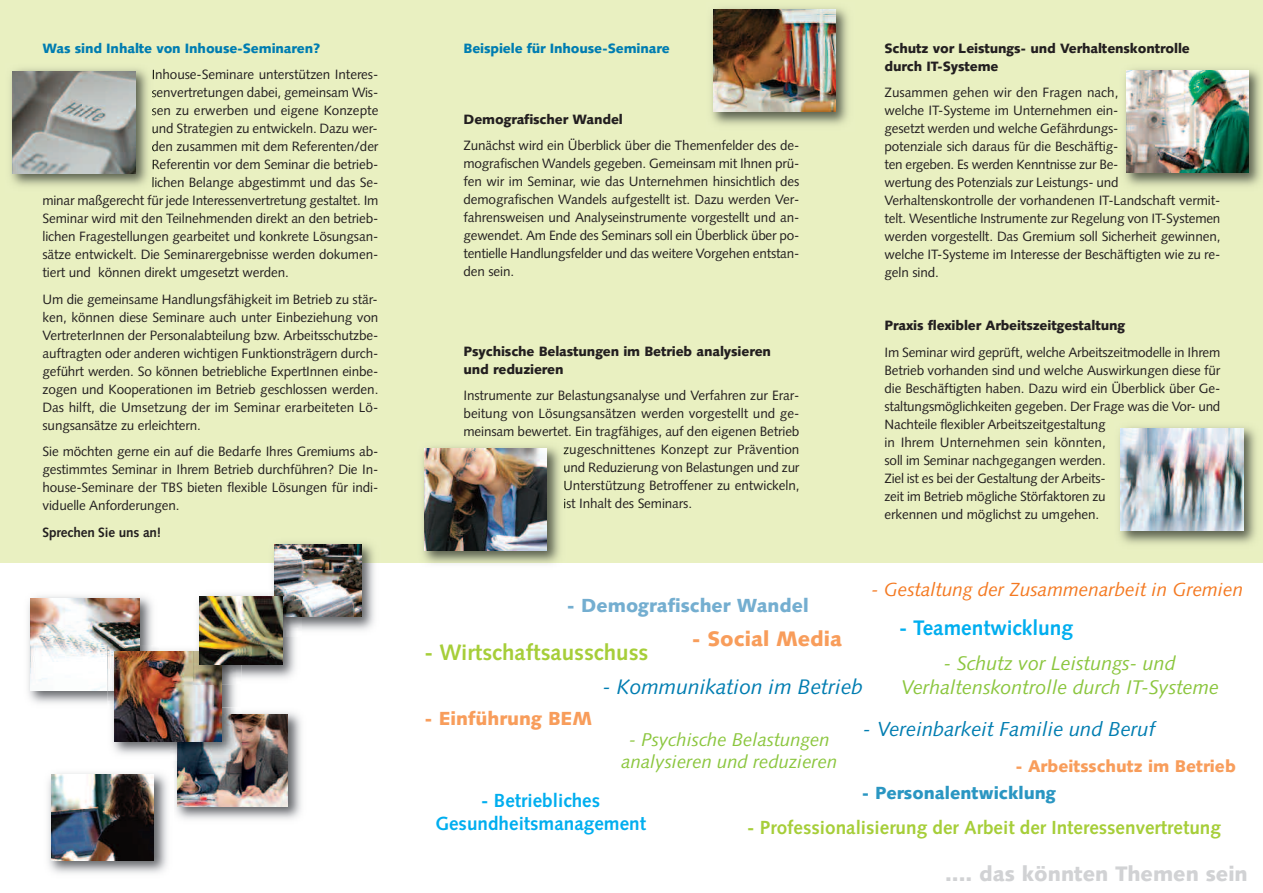
<style>
.page{position:relative;width:1263px;height:893px;background:#fff}
.page>*{position:absolute;margin:0;border:0;box-sizing:border-box;transform-origin:0 0}
.t1{font:700 22.35px "Syntax LT";color:#a6ce39}
.t2{font:900 21px "Syntax LT";color:#d1d2d4}
.t3{font:italic 21px "Syntax LT";color:#007db1}
.t4{font:700 21px "Syntax LT";color:#00aeef}
.t5{font:900 21px "Syntax LT";color:#f89d5b}
.t6{font:italic 20.25px "Syntax LT";color:#007db1}
.t7{font:italic 19.65px/23.5px "Syntax LT";color:#8bc63e;text-align:center}
.t8{font:700 18.9px "Syntax LT";color:#a6ce39}
.t9{font:italic 18.9px "Syntax LT";color:#f47921}
.t10{font:700 18.9px/22.8px "Syntax LT";letter-spacing:-.005em;color:#00aeef;text-align:center}
.t11{font:900 18.9px "Syntax LT";color:#74aed0}
.t12{font:900 18.9px "Syntax LT";color:#f89d5b}
.t13{font:italic 18.45px/22.2px "Syntax LT";color:#8bc63e;text-align:center}
.t14{font:900 17.55px "Syntax LT";color:#2a96c2}
.t15{font:900 16.95px "Syntax LT";color:#f89d5b}
.t16{font:13.5px/18px "Syntax LT";letter-spacing:-.01em;color:#231f20;text-align:justify}
.t17{font:900 13.5px/18px "Syntax LT";letter-spacing:-.01em;color:#231f20}
.t18{font:900 13.5px "Syntax LT";letter-spacing:-.01em;color:#007db1}
.t19{font:700 13.5px "Syntax LT";letter-spacing:-.01em;color:#231f20}
</style>
<div class="page">
<div style="left:0;top:0;width:1263px;height:562px;background:#e9f0c1"></div>
<img style="left:268px;top:542px;width:113px;height:89px">
<img style="left:275px;top:544px;width:86px;height:73px">
<img style="left:1124px;top:68px;width:137px;height:118px">
<img style="left:1126px;top:71px;width:122px;height:102px">
<img style="left:28px;top:596px;width:125px;height:108px">
<img style="left:30px;top:598px;width:109px;height:92px">
<img style="left:711px;top:7px;width:137px;height:118px">
<img style="left:713px;top:10px;width:122px;height:102px">
<img style="left:418px;top:446px;width:148px;height:118px">
<svg style="left:563px;top:446px;width:3px;height:10px"></svg>
<svg style="left:564px;top:464px;width:2px;height:10px"></svg>
<svg style="left:564px;top:481px;width:2px;height:11px"></svg>
<svg style="left:564px;top:498px;width:2px;height:10px"></svg>
<img style="left:424px;top:449px;width:123px;height:102px">
<img style="left:10px;top:68px;width:144px;height:118px">
<svg style="left:152px;top:88px;width:2px;height:12px"></svg>
<svg style="left:152px;top:106px;width:2px;height:9px"></svg>
<svg style="left:153px;top:124px;width:1px;height:12px"></svg>
<svg style="left:152px;top:142px;width:2px;height:9px"></svg>
<svg style="left:152px;top:177px;width:2px;height:11px"></svg>
<img style="left:13px;top:71px;width:122px;height:102px">
<img style="left:175px;top:712px;width:127px;height:108px">
<img style="left:177px;top:714px;width:110px;height:92px">
<img style="left:1119px;top:426px;width:137px;height:118px">
<img style="left:1121px;top:428px;width:122px;height:102px">
<img style="left:112px;top:650px;width:124px;height:105px">
<img style="left:108px;top:645px;width:51px;height:65px">
<img style="left:170px;top:707px;width:71px;height:54px">
<img style="left:115px;top:652px;width:106px;height:89px">
<img style="left:198px;top:594px;width:98px;height:85px">
<img style="left:268px;top:590px;width:33px;height:46px">
<img style="left:193px;top:645px;width:48px;height:39px">
<img style="left:200px;top:596px;width:82px;height:69px">
<img style="left:48px;top:773px;width:120px;height:101px">
<img style="left:51px;top:775px;width:102px;height:85px">
<p class="t18" style="left:43px;top:43px;width:279px">Was sind Inhalte von Inhouse-Seminaren?</p>
<p class="t16" style="left:151px;top:67px;width:228px">Inhouse-Seminare unterstützen Interes-</p>
<p class="t16" style="left:151px;top:85px;width:228px">senvertretungen dabei, gemeinsam Wis-</p>
<p class="t16" style="left:151px;top:103px;width:228px">sen zu erwerben und eigene Konzepte</p>
<p class="t16" style="left:151px;top:121px;width:228px">und Strategien zu entwickeln. Dazu wer-</p>
<p class="t16" style="left:151px;top:139px;width:228px">den zusammen mit dem Referenten/der</p>
<p class="t16" style="left:151px;top:157px;width:228px">Referentin vor dem Seminar die betrieb-</p>
<p class="t16" style="left:151px;top:175px;width:228px">lichen Belange abgestimmt und das Se-</p>
<p class="t16" style="left:43px;top:193px;width:337px">minar maßgerecht für jede Interessenvertretung gestaltet. Im</p>
<p class="t16" style="left:43px;top:211px;width:337px">Seminar wird mit den Teilnehmenden direkt an den betrieb-</p>
<p class="t16" style="left:43px;top:229px;width:337px">lichen Fragestellungen gearbeitet und konkrete Lösungsan-</p>
<p class="t16" style="left:43px;top:247px;width:337px">sätze entwickelt. Die Seminarergebnisse werden dokumen-</p>
<p class="t16" style="left:43px;top:265px;width:248px">tiert und können direkt umgesetzt werden.</p>
<p class="t16" style="left:43px;top:291px;width:337px">Um die gemeinsame Handlungsfähigkeit im Betrieb zu stär&shy;ken, können diese Seminare auch unter Einbeziehung von VertreterInnen der Personalabteilung bzw. Arbeitsschutzbe&shy;auftragten oder anderen wichtigen Funktionsträgern durch&shy;geführt werden. So können betriebliche ExpertInnen einbe&shy;zogen und Kooperationen im Betrieb geschlossen werden.<br>Das hilft, die Umsetzung der im Seminar erarbeiteten Lö&shy;sungsansätze zu erleichtern.</p>
<p class="t16" style="left:43px;top:444px;width:337px">Sie möchten gerne ein auf die Bedarfe Ihres Gremiums ab&shy;gestimmtes Seminar in Ihrem Betrieb durchführen? Die In&shy;house-Seminare der TBS bieten flexible Lösungen für indi&shy;viduelle Anforderungen.</p>
<p class="t19" style="left:43px;top:527px;width:120px">Sprechen Sie uns an!</p>
<p class="t18" style="left:463px;top:43px;width:208px">Beispiele für Inhouse-Seminare</p>
<p class="t17" style="left:463px;top:111px;width:161px">Demografischer Wandel</p>
<p class="t16" style="left:463px;top:138px;width:337px">Zunächst wird ein Überblick über die Themenfelder des de&shy;mografischen Wandels gegeben. Gemeinsam mit Ihnen prü&shy;fen wir im Seminar, wie das Unternehmen hinsichtlich des demografischen Wandels aufgestellt ist. Dazu werden Ver&shy;fahrensweisen und Analyseinstrumente vorgestellt und an&shy;gewendet. Am Ende des Seminars soll ein Überblick über po&shy;tentielle Handlungsfelder und das weitere Vorgehen entstan&shy;den sein.</p>
<p class="t17" style="left:463px;top:343px;width:309px">Psychische Belastungen im Betrieb analysieren und reduzieren</p>
<p class="t16" style="left:463px;top:388px;width:337px">Instrumente zur Belastungsanalyse und Verfahren zur Erar-</p>
<p class="t16" style="left:463px;top:406px;width:337px">beitung von Lösungsansätzen werden vorgestellt und ge-</p>
<p class="t16" style="left:463px;top:424px;width:337px">meinsam bewertet. Ein tragfähiges, auf den eigenen Betrieb</p>
<p class="t16" style="left:563px;top:442px;width:238px">zugeschnittenes Konzept zur Prävention</p>
<p class="t16" style="left:563px;top:460px;width:238px">und Reduzierung von Belastungen und zur</p>
<p class="t16" style="left:563px;top:478px;width:238px">Unterstützung Betroffener zu entwickeln,</p>
<p class="t16" style="left:563px;top:496px;width:130px">ist Inhalt des Seminars.</p>
<p class="t17" style="left:884px;top:40px;width:307px">Schutz vor Leistungs- und Verhaltenskontrolle durch IT-Systeme</p>
<p class="t16" style="left:884px;top:85px;width:337px;text-align:left">Zusammen gehen wir den Fragen nach,<br>welche IT-Systeme im Unternehmen ein-<br>gesetzt werden und welche Gefährdungs-<br>potenziale sich daraus für die Beschäftig-<br>ten ergeben. Es werden Kenntnisse zur Be-<br>wertung des Potenzials zur Leistungs- und Verhaltenskontrolle der vorhandenen IT-Landschaft vermit&shy;telt. Wesentliche Instrumente zur Regelung von IT-Systemen werden vorgestellt. Das Gremium soll Sicherheit gewinnen, welche IT-Systeme im Interesse der Beschäftigten wie zu re&shy;geln sind.</p>
<p class="t17" style="left:884px;top:318px;width:242px">Praxis flexibler Arbeitszeitgestaltung</p>
<p class="t16" style="left:884px;top:344px;width:337px;text-align:left">Im Seminar wird geprüft, welche Arbeitszeitmodelle in Ihrem Betrieb vorhanden sind und welche Auswirkungen diese für die Beschäftigten haben. Dazu wird ein Überblick über Ge&shy;staltungsmöglichkeiten gegeben. Der Frage was die Vor- und Nachteile flexibler Arbeitszeitgestaltung<br>in Ihrem Unternehmen sein könnten,<br>soll im Seminar nachgegangen werden.<br>Ziel ist es bei der Gestaltung der Arbeits-<br>zeit im Betrieb mögliche Störfaktoren zu<br>erkennen und möglichst zu umgehen.</p>
<h3 class="t11" style="left:567px;top:598px;width:243px">- Demografischer Wandel</h3>
<h1 class="t1" style="left:424px;top:643px;width:226px">- Wirtschaftsausschuss</h1>
<h2 class="t5" style="left:692px;top:630px;width:152px">- Social Media</h2>
<h2 class="t3" style="left:603px;top:678px;width:262px">- Kommunikation im Betrieb</h2>
<h3 class="t9" style="left:871px;top:582px;width:373px">- Gestaltung der Zusammenarbeit in Gremien</h3>
<h2 class="t4" style="left:899px;top:619px;width:176px">- Teamentwicklung</h2>
<h3 class="t7" style="left:901px;top:653px;width:320px">- Schutz vor Leistungs- und<br>Verhaltenskontrolle durch IT-Systeme</h3>
<h3 class="t12" style="left:424px;top:711px;width:169px">- Einführung BEM</h3>
<h3 class="t13" style="left:621px;top:730px;width:217px">- Psychische Belastungen analysieren und reduzieren</h3>
<h3 class="t6" style="left:863px;top:721px;width:294px">- Vereinbarkeit Familie und Beruf</h3>
<p class="t15" style="left:1015px;top:759px;width:222px">- Arbeitsschutz im Betrieb</p>
<h3 class="t10" style="left:435px;top:791px;width:212px">- Betriebliches<br>Gesundheitsmanagement</h3>
<p class="t14" style="left:862px;top:786px;width:195px">- Personalentwicklung</p>
<h3 class="t8" style="left:747px;top:820px;width:475px">- Professionalisierung der Arbeit der Interessenvertretung</h3>
<h2 class="t2" style="left:945px;top:865px;width:304px">.... das könnten Themen sein</h2>
</div>
